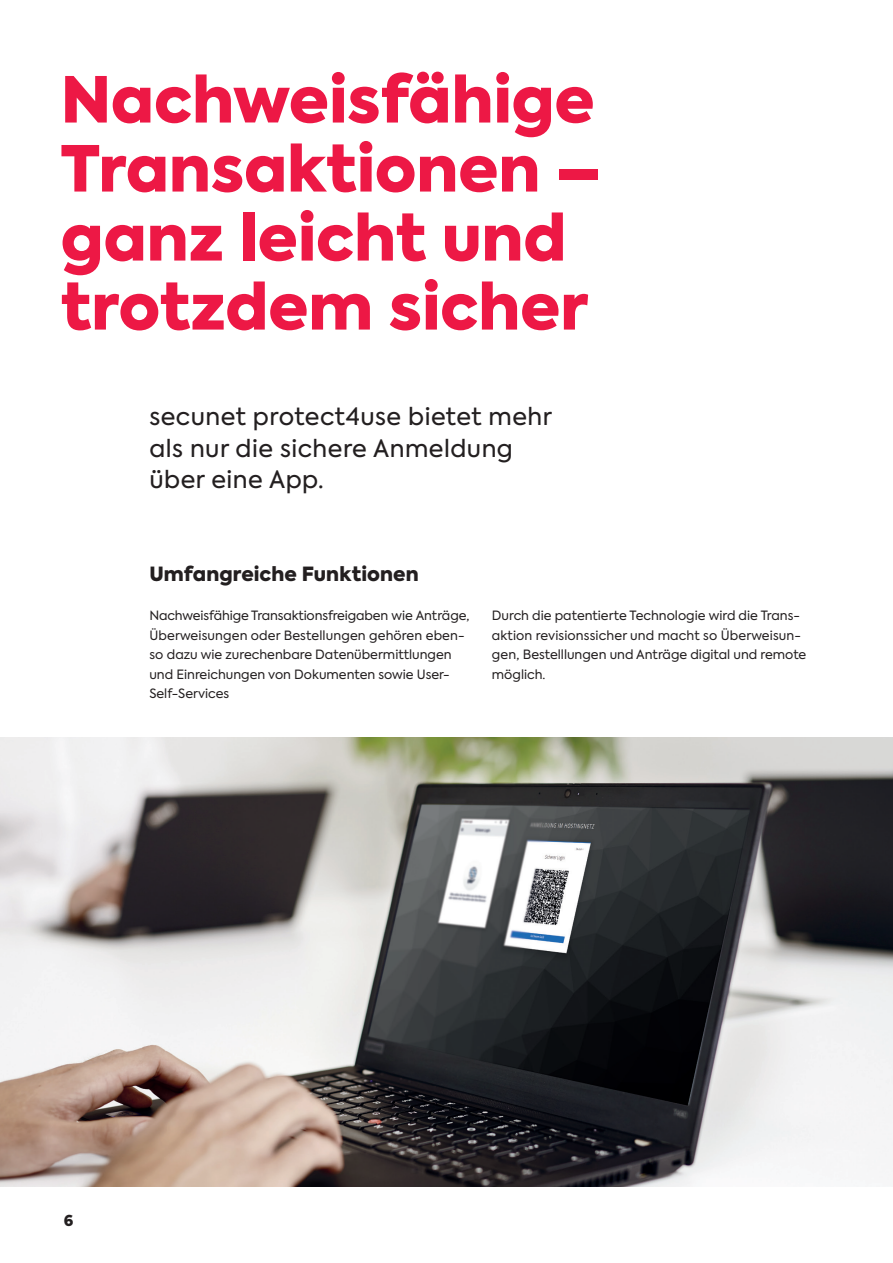
<style>
.page{position:relative;width:893px;height:1263px;background:#fff}
.page>*{position:absolute;margin:0;border:0;box-sizing:border-box;transform-origin:0 0}
.Headline1__42pt{font:900 63px "Axiforma";color:#ed1845}
.Subline{font:24px/31.5px "Axiforma";letter-spacing:.02em;color:#231f20}
.Zwischenheadline_1_1{font:900 19.5px "Axiforma";letter-spacing:.005em;color:#231f20}
.t1{font:900 15px "Axiforma";color:#231f20}
.Fließtext{font:12.75px/19.5px "Axiforma";color:#231f20}
</style>
<div class="page">
<img style="left:0;top:737px;width:893px;height:449px">
<p class="Headline1__42pt" style="left:61px;top:55px;width:535px">Nachweisfähige</p>
<p class="Headline1__42pt" style="left:61px;top:124px;width:542px">Transaktionen –</p>
<p class="Headline1__42pt" style="left:61px;top:193px;width:507px">ganz leicht und</p>
<p class="Headline1__42pt" style="left:61px;top:262px;width:529px">trotzdem sicher</p>
<p class="Subline" style="left:149px;top:401px;width:404px">secunet protect4use bietet mehr als nur die sichere Anmeldung über eine App.</p>
<p class="Zwischenheadline_1_1" style="left:149px;top:560px;width:271px">Umfangreiche Funktionen</p>
<p class="Fließtext" style="left:149px;top:606px;width:322px">Nachweisfähige Transaktionsfreigaben wie Anträge, Überweisungen oder Bestellungen gehören eben&shy;so dazu wie zurechenbare Datenübermittlungen und Einreichungen von Dokumenten sowie User-Self-Services</p>
<p class="Fließtext" style="left:492px;top:606px;width:316px">Durch die patentierte Technologie wird die Trans&shy;aktion revisionssicher und macht so Überweisun&shy;gen, Bestelllungen und Anträge digital und remote möglich.</p>
<p class="t1" style="left:64px;top:1210px;width:11px">6</p>
</div>
